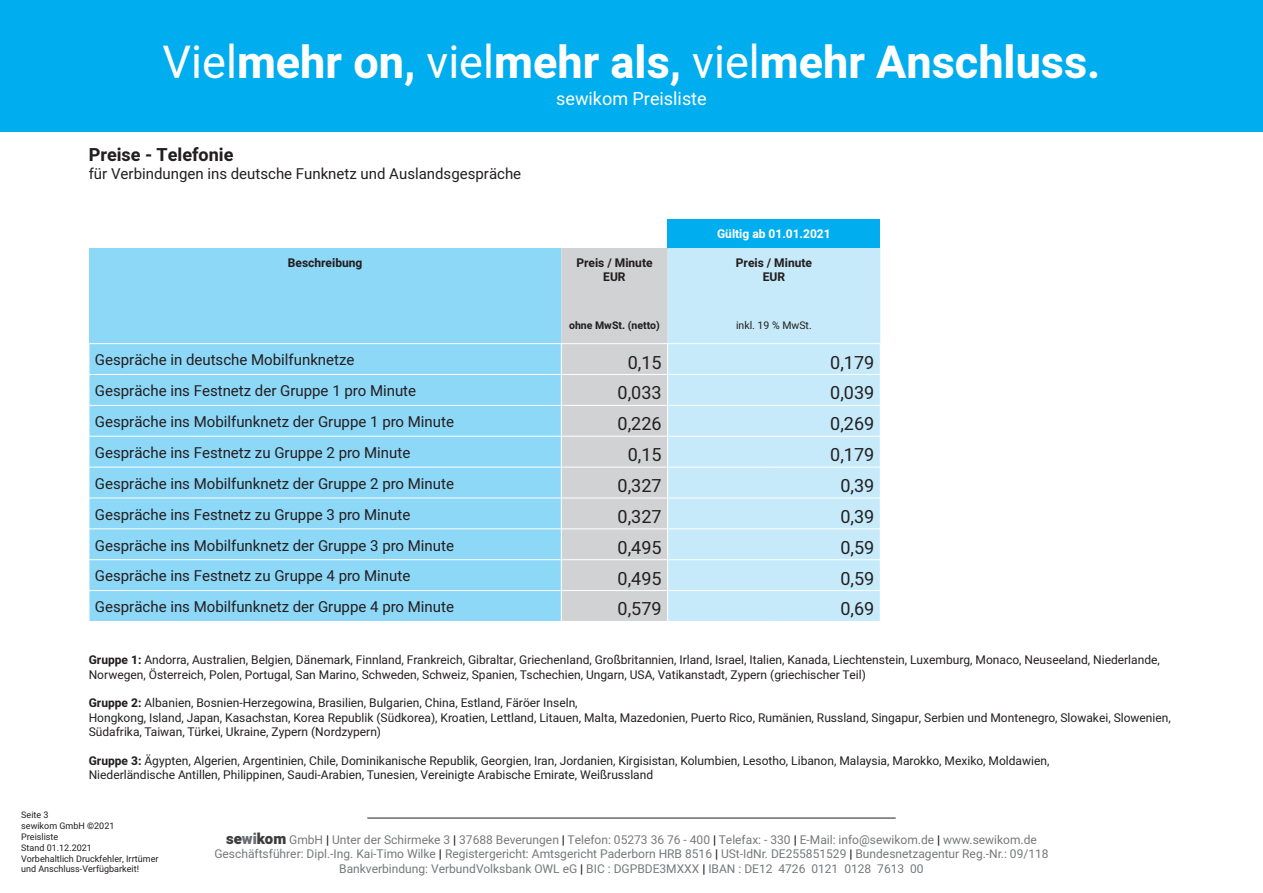
<style>
.page{position:relative;width:1263px;height:893px;background:#fff}
.page>*{position:absolute;margin:0;border:0;box-sizing:border-box;transform-origin:0 0}
.t1{font:700 45px "Heebo";color:#fff}
.t2{font:18px "Heebo";color:#231f20}
.t3{font:18px "Heebo";color:#fff}
.t4{font:700 18px "Heebo";color:#231f20}
.t5{font:15px "Heebo";color:#231f20}
.t6{font:12px/14.4px "Heebo";color:#231f20}
.t7{font:12px/14.4px "Heebo";color:#76787b;text-align:center}
.t8{font:700 12px/14.4px "Heebo";color:#231f20;text-align:center}
.t9{font:700 12px "Heebo";color:#fff}
.t10{font:700 10.5px "Heebo";color:#231f20}
.t11{font:10.5px "Heebo";color:#231f20}
.t12{font:9px/10.8px "Heebo";color:#231f20}
.s1{font-weight:400}
.s2{font-weight:700}
.s3{font-family:"Roboto";font-weight:700}
.s4{font-weight:900;font-size:15px;color:#3e3e3f}
.s5{font-weight:900;font-size:15px;color:#6c6d70}
.s6{font-weight:700;color:#231f20}
</style>
<div class="page">
<div style="left:0;top:0;width:1263px;height:132px;background:#00aeef"></div>
<div style="left:668px;top:219px;width:212px;height:29px;background:#00aeef"></div>
<div style="left:89px;top:248px;width:472px;height:373px;background:#8dd7f7"></div>
<div style="left:561px;top:248px;width:107px;height:373px;background:#d1d2d4"></div>
<div style="left:668px;top:248px;width:212px;height:373px;background:#c6eafa"></div>
<hr style="left:89px;top:343px;width:472px;height:1px;background:#fff">
<hr style="left:89px;top:344px;width:1px;height:30px;background:#fff">
<hr style="left:561px;top:343px;width:107px;height:1px;background:#fff">
<hr style="left:561px;top:344px;width:1px;height:30px;background:#fff">
<hr style="left:668px;top:343px;width:106px;height:1px;background:#fff">
<hr style="left:667px;top:344px;width:1px;height:30px;background:#fff">
<hr style="left:774px;top:343px;width:106px;height:1px;background:#fff">
<hr style="left:89px;top:374px;width:472px;height:1px;background:#fff">
<hr style="left:89px;top:375px;width:1px;height:30px;background:#fff">
<hr style="left:561px;top:374px;width:107px;height:1px;background:#fff">
<hr style="left:561px;top:375px;width:1px;height:30px;background:#fff">
<hr style="left:668px;top:374px;width:106px;height:1px;background:#fff">
<hr style="left:667px;top:375px;width:1px;height:30px;background:#fff">
<hr style="left:774px;top:374px;width:106px;height:1px;background:#fff">
<hr style="left:89px;top:405px;width:472px;height:1px;background:#fff">
<hr style="left:89px;top:406px;width:1px;height:30px;background:#fff">
<hr style="left:561px;top:405px;width:107px;height:1px;background:#fff">
<hr style="left:561px;top:406px;width:1px;height:30px;background:#fff">
<hr style="left:668px;top:405px;width:106px;height:1px;background:#fff">
<hr style="left:667px;top:406px;width:1px;height:30px;background:#fff">
<hr style="left:774px;top:405px;width:106px;height:1px;background:#fff">
<hr style="left:89px;top:436px;width:472px;height:1px;background:#fff">
<hr style="left:89px;top:436px;width:1px;height:31px;background:#fff">
<hr style="left:561px;top:436px;width:107px;height:1px;background:#fff">
<hr style="left:561px;top:436px;width:1px;height:31px;background:#fff">
<hr style="left:668px;top:436px;width:106px;height:1px;background:#fff">
<hr style="left:667px;top:436px;width:1px;height:31px;background:#fff">
<hr style="left:774px;top:436px;width:106px;height:1px;background:#fff">
<hr style="left:89px;top:467px;width:472px;height:1px;background:#fff">
<hr style="left:89px;top:467px;width:1px;height:31px;background:#fff">
<hr style="left:561px;top:467px;width:107px;height:1px;background:#fff">
<hr style="left:561px;top:467px;width:1px;height:31px;background:#fff">
<hr style="left:668px;top:467px;width:106px;height:1px;background:#fff">
<hr style="left:667px;top:467px;width:1px;height:31px;background:#fff">
<hr style="left:774px;top:467px;width:106px;height:1px;background:#fff">
<hr style="left:89px;top:498px;width:472px;height:1px;background:#fff">
<hr style="left:89px;top:498px;width:1px;height:31px;background:#fff">
<hr style="left:561px;top:498px;width:107px;height:1px;background:#fff">
<hr style="left:561px;top:498px;width:1px;height:31px;background:#fff">
<hr style="left:668px;top:498px;width:106px;height:1px;background:#fff">
<hr style="left:667px;top:498px;width:1px;height:31px;background:#fff">
<hr style="left:774px;top:498px;width:106px;height:1px;background:#fff">
<hr style="left:89px;top:529px;width:472px;height:1px;background:#fff">
<hr style="left:89px;top:529px;width:1px;height:30px;background:#fff">
<hr style="left:561px;top:529px;width:107px;height:1px;background:#fff">
<hr style="left:561px;top:529px;width:1px;height:30px;background:#fff">
<hr style="left:668px;top:529px;width:106px;height:1px;background:#fff">
<hr style="left:667px;top:529px;width:1px;height:30px;background:#fff">
<hr style="left:774px;top:529px;width:106px;height:1px;background:#fff">
<hr style="left:89px;top:559px;width:472px;height:1px;background:#fff">
<hr style="left:89px;top:560px;width:1px;height:30px;background:#fff">
<hr style="left:561px;top:559px;width:107px;height:1px;background:#fff">
<hr style="left:561px;top:560px;width:1px;height:30px;background:#fff">
<hr style="left:668px;top:559px;width:106px;height:1px;background:#fff">
<hr style="left:667px;top:560px;width:1px;height:30px;background:#fff">
<hr style="left:774px;top:559px;width:106px;height:1px;background:#fff">
<hr style="left:89px;top:590px;width:472px;height:1px;background:#fff">
<hr style="left:89px;top:591px;width:1px;height:30px;background:#fff">
<hr style="left:561px;top:590px;width:107px;height:1px;background:#fff">
<hr style="left:561px;top:591px;width:1px;height:30px;background:#fff">
<hr style="left:668px;top:590px;width:106px;height:1px;background:#fff">
<hr style="left:667px;top:591px;width:1px;height:30px;background:#fff">
<hr style="left:774px;top:590px;width:106px;height:1px;background:#fff">
<hr style="left:367px;top:818px;width:529px;height:1px;background:#231f20">
<h1 class="t1" style="left:163px;top:31px;width:939px"><span class="s1">Viel</span>mehr on, <span class="s1">viel</span>mehr als, <span class="s1">viel</span>mehr Anschluss.</h1>
<h2 class="t3" style="left:556px;top:86px;width:152px">sewikom Preisliste</h2>
<h2 class="t4" style="left:89px;top:142px;width:146px">Preise - Telefonie</h2>
<p class="t5" style="left:89px;top:163px;width:434px">für Verbindungen ins deutsche Funknetz und Auslandsgespräche</p>
<p class="t9" style="left:717px;top:225px;width:115px">Gültig ab 01.01.2021</p>
<p class="t8" style="left:288px;top:255px;width:76px">Beschreibung</p>
<p class="t8" style="left:576px;top:255px;width:78px">Preis / Minute<br>EUR</p>
<p class="t8" style="left:736px;top:255px;width:78px">Preis / Minute<br>EUR</p>
<p class="t10" style="left:569px;top:318px;width:92px">ohne MwSt. (netto)</p>
<p class="t11" style="left:736px;top:318px;width:77px">inkl. 19 % MwSt.</p>
<p class="t5" style="left:95px;top:350px;width:261px">Gespräche in deutsche Mobilfunknetze</p>
<h2 class="t2" style="left:628px;top:350px;width:35px">0,15</h2>
<h2 class="t2" style="left:830px;top:350px;width:46px">0,179</h2>
<p class="t5" style="left:95px;top:380px;width:323px">Gespräche ins Festnetz der Gruppe 1 pro Minute</p>
<h2 class="t2" style="left:618px;top:380px;width:46px">0,033</h2>
<h2 class="t2" style="left:830px;top:380px;width:46px">0,039</h2>
<p class="t5" style="left:95px;top:411px;width:361px">Gespräche ins Mobilfunknetz der Gruppe 1 pro Minute</p>
<h2 class="t2" style="left:618px;top:411px;width:46px">0,226</h2>
<h2 class="t2" style="left:830px;top:411px;width:46px">0,269</h2>
<p class="t5" style="left:95px;top:442px;width:317px">Gespräche ins Festnetz zu Gruppe 2 pro Minute</p>
<h2 class="t2" style="left:628px;top:442px;width:35px">0,15</h2>
<h2 class="t2" style="left:830px;top:442px;width:46px">0,179</h2>
<p class="t5" style="left:95px;top:473px;width:361px">Gespräche ins Mobilfunknetz der Gruppe 2 pro Minute</p>
<h2 class="t2" style="left:618px;top:473px;width:46px">0,327</h2>
<h2 class="t2" style="left:840px;top:473px;width:35px">0,39</h2>
<p class="t5" style="left:95px;top:504px;width:317px">Gespräche ins Festnetz zu Gruppe 3 pro Minute</p>
<h2 class="t2" style="left:618px;top:504px;width:46px">0,327</h2>
<h2 class="t2" style="left:840px;top:504px;width:35px">0,39</h2>
<p class="t5" style="left:95px;top:535px;width:361px">Gespräche ins Mobilfunknetz der Gruppe 3 pro Minute</p>
<h2 class="t2" style="left:618px;top:535px;width:46px">0,495</h2>
<h2 class="t2" style="left:840px;top:535px;width:35px">0,59</h2>
<p class="t5" style="left:95px;top:566px;width:317px">Gespräche ins Festnetz zu Gruppe 4 pro Minute</p>
<h2 class="t2" style="left:618px;top:566px;width:46px">0,495</h2>
<h2 class="t2" style="left:840px;top:566px;width:35px">0,59</h2>
<p class="t5" style="left:95px;top:597px;width:361px">Gespräche ins Mobilfunknetz der Gruppe 4 pro Minute</p>
<h2 class="t2" style="left:618px;top:597px;width:46px">0,579</h2>
<h2 class="t2" style="left:840px;top:597px;width:35px">0,69</h2>
<p class="t6" style="left:89px;top:653px;width:1072px"><span class="s2">Gruppe 1:</span> Andorra, Australien, Belgien, Dänemark, Finnland, Frankreich, Gibraltar, Griechenland, Großbritannien, Irland, Israel, Italien, Kanada, Liechtenstein, Luxemburg, Monaco, Neuseeland, Niederlande,<br>Norwegen, Österreich, Polen, Portugal, San Marino, Schweden, Schweiz, Spanien, Tschechien, Ungarn, USA, Vatikanstadt, Zypern (griechischer Teil)</p>
<p class="t6" style="left:89px;top:696px;width:1083px"><span class="s2">Gruppe 2:</span> Albanien, Bosnien-Herzegowina, Brasilien, Bulgarien, China, Estland, Färöer Inseln,<br>Hongkong, Island, Japan, Kasachstan, Korea Republik (Südkorea), Kroatien, Lettland, Litauen, Malta, Mazedonien, Puerto Rico, Rumänien, Russland, Singapur, Serbien und Montenegro, Slowakei, Slowenien,<br>Südafrika, Taiwan, Türkei, Ukraine, Zypern (Nordzypern)</p>
<p class="t6" style="left:89px;top:754px;width:962px"><span class="s2">Gruppe 3:</span> Ägypten, Algerien, Argentinien, Chile, Dominikanische Republik, Georgien, Iran, Jordanien, Kirgisistan, Kolumbien, Lesotho, Libanon, Malaysia, Marokko, Mexiko, Moldawien,<br>Niederländische Antillen, Philippinen, Saudi-Arabien, Tunesien, Vereinigte Arabische Emirate, Weißrussland</p>
<p class="t12" style="left:21px;top:810px;width:139px">Seite 3<br>sewikom GmbH <span class="s3">©</span>2021<br>Preisliste<br>Stand 01.12.2021<br>Vorbehaltlich Druckfehler, Irrtümer und Anschluss-Verfügbarkeit!</p>
<p class="t7" style="left:214px;top:832px;width:836px"><span class="s4">se</span><span class="s5">wi</span><span class="s4">kom</span> GmbH <span class="s6">|</span> Unter der Schirmeke 3 <span class="s6">|</span> 37688 Beverungen <span class="s6">|</span> Telefon: 05273 36 76 - 400 <span class="s6">|</span> Telefax: - 330 <span class="s6">|</span> E-Mail: info@sewikom.de <span class="s6">|</span> www.sewikom.de<br>Geschäftsführer: Dipl.-Ing. Kai-Timo Wilke <span class="s6">|</span> Registergericht: Amtsgericht Paderborn HRB 8516 <span class="s6">|</span> USt-IdNr. DE255851529 <span class="s6">|</span> Bundesnetzagentur Reg.-Nr.: 09/118<br>Bankverbindung: VerbundVolksbank OWL eG <span class="s6">|</span> BIC : DGPBDE3MXXX <span class="s6">|</span> IBAN : DE12 4726 0121 0128 7613 00</p>
</div>
